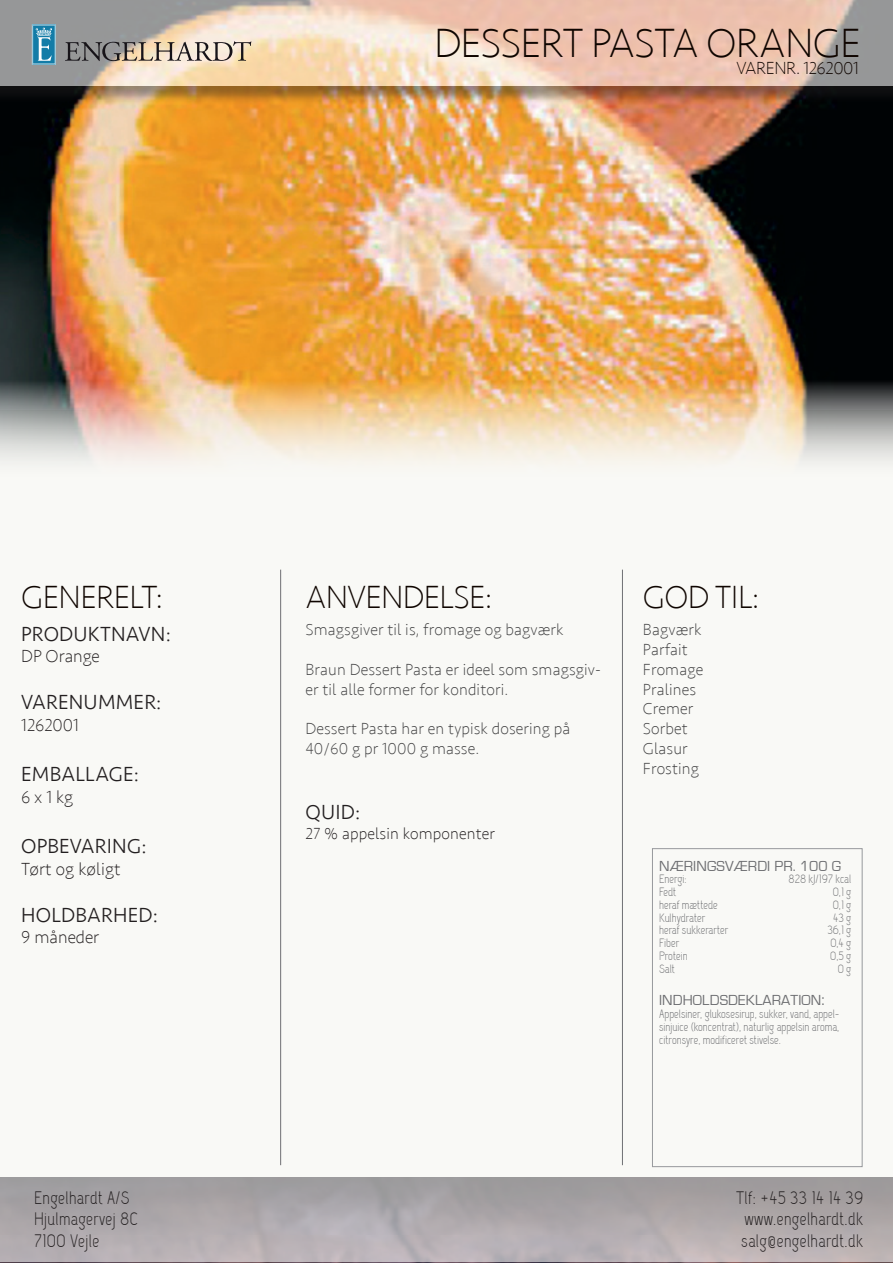
<style>
.page{position:relative;width:893px;height:1263px;background:#fff}
.page>*{position:absolute;margin:0;border:0;box-sizing:border-box;transform-origin:0 0}
.t1{font:200 42px "Seravek";letter-spacing:-.02em;color:#0f0500}
.t2{font:200 33px "Seravek";letter-spacing:-.02em;color:#0f0500}
.t3{font:300 21px "Seravek";letter-spacing:.01em;color:#231f20}
.t4{font:18px/21.6px "Capsuula";letter-spacing:.02em;color:#231f20}
.t5{font:200 18px "Seravek";color:#231f20}
.t6{font:200 18px "Seravek";letter-spacing:-.02em;color:#0f0500}
.t7{font:200 16.5px/19.8px "Seravek";letter-spacing:.01em;color:#3e3e3f}
.t8{font:200 16.5px "Seravek";letter-spacing:.01em;color:#231f20}
.t9{font:15px "Eurostile";letter-spacing:.01em;color:#6c6d70}
.t10{font:12px/12.8px "Capsuula";color:#6c6d70;text-align:justify}
.s1{font-size:16.5px}
</style>
<div class="page">
<div style="left:0;top:1176px;width:893px;height:86px;background:linear-gradient(to bottom,#9b999a,#bfb6ba)"></div>
<div style="left:0;top:410px;width:893px;height:766px;background:#f9f9f6"></div>
<img style="left:0;top:104px;width:893px;height:357px">
<div style="left:0;top:0;width:893px;height:104px;background:#231f20;opacity:.75"></div>
<svg style="left:0;top:0;width:893px;height:86px;background:#dcc3b2"></svg>
<div style="left:652px;top:848px;width:210px;height:319px;border:1px solid #97999c"></div>
<hr style="left:280px;top:570px;width:1px;height:595px;background:#6f7073">
<hr style="left:622px;top:570px;width:1px;height:595px;background:#6f7073">
<svg style="left:65px;top:41px;width:186px;height:20px;background:#a89e92"></svg>
<svg style="left:32px;top:24px;width:24px;height:41px"></svg>
<h1 class="t1" style="left:434px;top:18px;width:429px">DESSERT PASTA ORANGE</h1>
<h3 class="t6" style="left:736px;top:57px;width:124px">VARENR. 1262001</h3>
<h2 class="t2" style="left:21px;top:577px;width:143px">GENERELT:</h2>
<h3 class="t3" style="left:21px;top:621px;width:151px">PRODUKTNAVN:</h3>
<h3 class="t5" style="left:21px;top:646px;width:80px">DP Orange</h3>
<h3 class="t3" style="left:21px;top:690px;width:142px">VARENUMMER:</h3>
<h3 class="t5" style="left:21px;top:714px;width:59px">1262001</h3>
<h3 class="t3" style="left:21px;top:762px;width:119px">EMBALLAGE:</h3>
<h3 class="t5" style="left:21px;top:786px;width:53px">6 x 1 kg</h3>
<h3 class="t3" style="left:21px;top:834px;width:127px">OPBEVARING:</h3>
<h3 class="t5" style="left:21px;top:858px;width:101px">Tørt og køligt</h3>
<h3 class="t3" style="left:21px;top:902px;width:138px">HOLDBARHED:</h3>
<h3 class="t5" style="left:21px;top:926px;width:80px">9 måneder</h3>
<h2 class="t2" style="left:305px;top:577px;width:189px">ANVENDELSE:</h2>
<h3 class="t7" style="left:305px;top:620px;width:259px">Smagsgiver til is, fromage og bagværk</h3>
<h3 class="t7" style="left:305px;top:660px;width:297px">Braun Dessert Pasta er ideel som smagsgiv&shy;er til alle former for konditori.</h3>
<h3 class="t7" style="left:305px;top:719px;width:266px">Dessert Pasta har en typisk dosering på<br>40/60 g pr 1000 g masse.</h3>
<h3 class="t3" style="left:305px;top:799px;width:56px">QUID:</h3>
<h3 class="t8" style="left:305px;top:823px;width:191px">27 % appelsin komponenter</h3>
<h2 class="t2" style="left:643px;top:577px;width:118px">GOD TIL:</h2>
<h3 class="t7" style="left:643px;top:620px;width:62px">Bagværk<br>Parfait<br>Fromage<br>Pralines<br>Cremer<br>Sorbet<br>Glasur<br>Frosting</h3>
<p class="t9" style="left:659px;top:858px;width:184px">NÆRINGSVÆRDI PR. 100 G</p>
<p class="t10" style="left:659px;top:874px;width:29px">Energi:</p>
<p class="t10" style="left:789px;top:874px;width:64px">828 kJ/197 kcal</p>
<p class="t10" style="left:659px;top:887px;width:19px">Fedt</p>
<p class="t10" style="left:833px;top:887px;width:20px">0,1 g</p>
<p class="t10" style="left:659px;top:899px;width:60px">heraf mættede</p>
<p class="t10" style="left:833px;top:899px;width:20px">0,1 g</p>
<p class="t10" style="left:659px;top:912px;width:48px">Kulhydrater</p>
<p class="t10" style="left:833px;top:912px;width:20px">43 g</p>
<p class="t10" style="left:659px;top:925px;width:71px">heraf sukkerarter</p>
<p class="t10" style="left:827px;top:925px;width:25px">36,1 g</p>
<p class="t10" style="left:659px;top:938px;width:22px">Fiber</p>
<p class="t10" style="left:830px;top:938px;width:22px">0,4 g</p>
<p class="t10" style="left:659px;top:950px;width:30px">Protein</p>
<p class="t10" style="left:830px;top:950px;width:23px">0,5 g</p>
<p class="t10" style="left:659px;top:963px;width:17px">Salt</p>
<p class="t10" style="left:838px;top:963px;width:15px">0 g</p>
<p class="t9" style="left:659px;top:992px;width:167px">INDHOLDSDEKLARATION<span class="s1">:</span></p>
<p class="t10" style="left:659px;top:1008px;width:182px">Appelsiner, glukosesirup, sukker, vand, appel&shy;sinjuice (koncentrat), naturlig appelsin aroma, citronsyre, modificeret stivelse.</p>
<h3 class="t4" style="left:34px;top:1188px;width:106px">Engelhardt A/S<br>Hjulmagervej 8C<br>7100 Vejle</h3>
<h3 class="t4" style="left:736px;top:1188px;width:129px;text-align:justify">Tlf: +45 33 14 14 39 www.engelhardt.dk salg@engelhardt.dk</h3>
</div>
